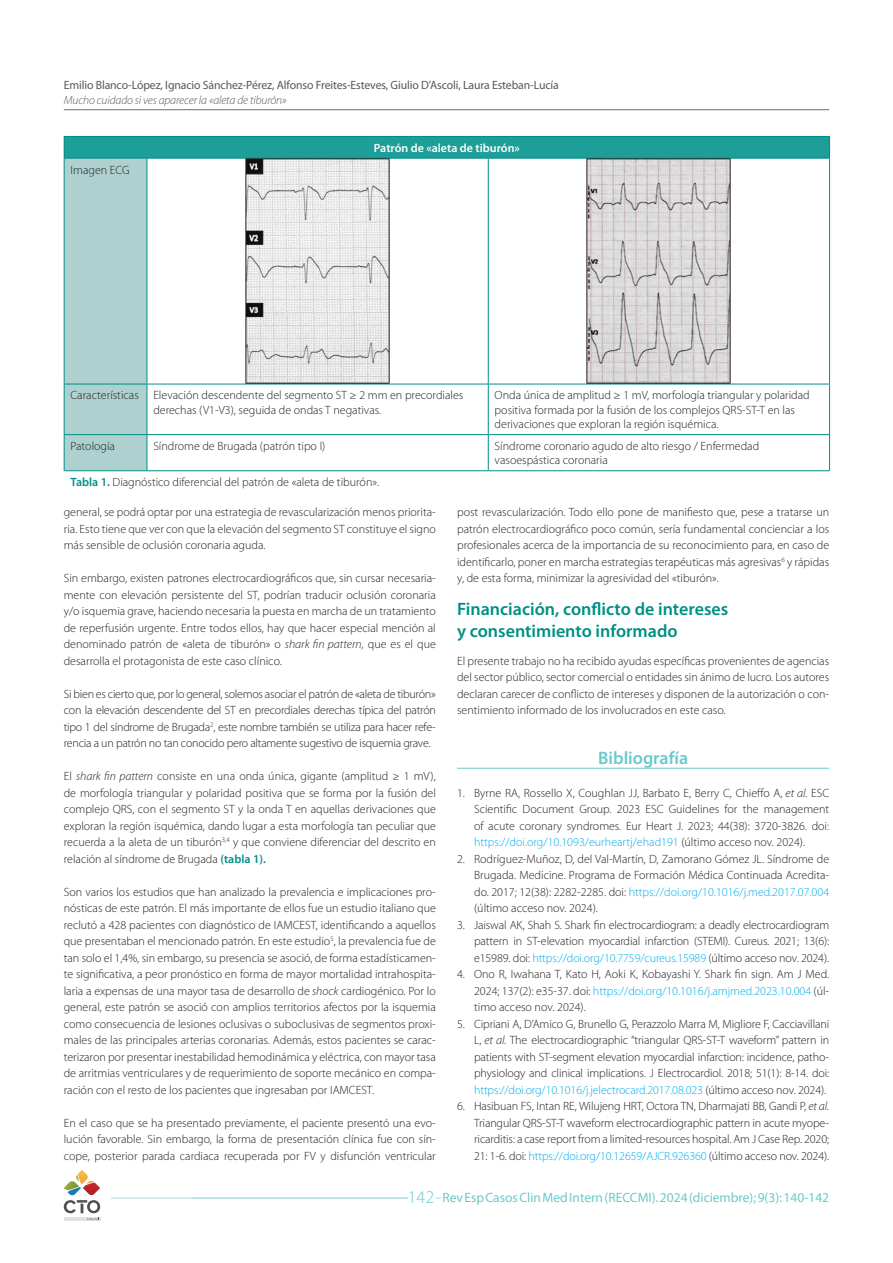
<style>
.page{position:relative;width:893px;height:1263px;background:#fff}
.page>*{position:absolute;margin:0;border:0;box-sizing:border-box;transform-origin:0 0}
._02_Primer_Orden{font:600 18px/21.6px "Myriad Pro";color:#008f85}
.Titulo_bibliografia{font:600 18px "Myriad Pro";color:#6bc9cb}
.t1{font:13.5px "Myriad Pro";color:#6bc9cb}
._01_Texto_comun{font:300 12px/16.5px "Myriad Pro";color:#231f20;text-align:justify}
._04_Texto_Tabla{font:300 12px/14.4px "Myriad Pro";color:#231f20}
.t2{font:12px "Myriad Pro";letter-spacing:-.01em;color:#57585a}
.Pies_tablas{font:300 12px "Myriad Pro";color:#231f20}
.t3{font:italic 300 12px "Myriad Pro";letter-spacing:-.01em;color:#57585a}
._06_Texto_tabla_cabecera{font:600 12px "Myriad Pro";color:#fff}
.s1{font-weight:600;color:#008f85}
.s2{font-style:italic}
.s3{color:#00aeef}
.s4{font-weight:300;font-size:18px}
</style>
<div class="page">
<hr style="left:64px;top:109px;width:765px;height:1px;background:#6c6d70">
<hr style="left:64px;top:1217px;width:36px;height:4px;background:#e1e2e1">
<svg style="left:64px;top:1170px;width:36px;height:50px"></svg>
<hr style="left:111px;top:1198px;width:297px;height:1px;background:#a8dcdd">
<hr style="left:457px;top:768px;width:372px;height:1px;background:#6bc9cb">
<div style="left:64px;top:136px;width:766px;height:22px;background:#1d9e98"></div>
<svg style="left:147px;top:159px;width:682px;height:313px"></svg>
<hr style="left:488px;top:159px;width:1px;height:225px;background:#008f85">
<hr style="left:147px;top:384px;width:341px;height:1px;background:#008f85">
<hr style="left:488px;top:384px;width:342px;height:1px;background:#008f85">
<hr style="left:488px;top:384px;width:1px;height:50px;background:#008f85">
<hr style="left:147px;top:434px;width:341px;height:1px;background:#008f85">
<hr style="left:488px;top:434px;width:342px;height:1px;background:#008f85">
<hr style="left:488px;top:435px;width:1px;height:35px;background:#008f85">
<hr style="left:829px;top:159px;width:1px;height:225px;background:#008f85">
<hr style="left:829px;top:384px;width:1px;height:50px;background:#008f85">
<hr style="left:829px;top:435px;width:1px;height:35px;background:#008f85">
<hr style="left:64px;top:136px;width:83px;height:1px;background:#008f85">
<hr style="left:147px;top:136px;width:341px;height:1px;background:#008f85">
<hr style="left:488px;top:136px;width:342px;height:1px;background:#008f85">
<svg style="left:829px;top:137px;width:1px;height:21px"></svg>
<hr style="left:147px;top:158px;width:341px;height:1px;background:#008f85">
<hr style="left:488px;top:158px;width:342px;height:1px;background:#008f85">
<hr style="left:147px;top:159px;width:1px;height:225px;background:#008f85">
<hr style="left:147px;top:384px;width:1px;height:50px;background:#008f85">
<hr style="left:147px;top:435px;width:1px;height:35px;background:#008f85">
<hr style="left:147px;top:470px;width:341px;height:1px;background:#008f85">
<hr style="left:488px;top:470px;width:342px;height:1px;background:#008f85">
<svg style="left:64px;top:137px;width:83px;height:335px;background:#a0ccca"></svg>
<img style="left:246px;top:159px;width:143px;height:225px">
<img style="left:587px;top:159px;width:144px;height:225px">
<p class="t2" style="left:64px;top:78px;width:497px">Emilio Blanco-López, Ignacio Sánchez-Pérez, Alfonso Freites-Esteves, Giulio D’Ascoli, Laura Esteban-Lucía</p>
<p class="t3" style="left:64px;top:93px;width:224px">Mucho cuidado si ves aparecer la «aleta de tiburón»</p>
<p class="_04_Texto_Tabla" style="left:71px;top:163px;width:61px">Imagen ECG</p>
<p class="_06_Texto_tabla_cabecera" style="left:374px;top:140px;width:148px">Patrón de «aleta de tiburón»</p>
<p class="_04_Texto_Tabla" style="left:71px;top:388px;width:70px">Características</p>
<p class="_04_Texto_Tabla" style="left:153px;top:388px;width:311px">Elevación descendente del segmento ST ≥ 2 mm en precordiales derechas (V1-V3), seguida de ondas T negativas.</p>
<p class="_04_Texto_Tabla" style="left:495px;top:388px;width:317px">Onda única de amplitud ≥ 1 mV, morfología triangular y polaridad positiva formada por la fusión de los complejos QRS-ST-T en las derivaciones que exploran la región isquémica.</p>
<p class="_04_Texto_Tabla" style="left:71px;top:439px;width:46px">Patología</p>
<p class="_04_Texto_Tabla" style="left:153px;top:439px;width:174px">Síndrome de Brugada (patrón tipo I)</p>
<p class="_04_Texto_Tabla" style="left:495px;top:439px;width:266px">Síndrome coronario agudo de alto riesgo / Enfermedad vasoespástica coronaria</p>
<p class="Pies_tablas" style="left:71px;top:475px;width:310px"><span class="s1">Tabla 1.</span> Diagnóstico diferencial del patrón de «aleta de tiburón».</p>
<p class="_01_Texto_comun" style="left:64px;top:504px;width:374px">general, se podrá optar por una estrategia de revascularización menos priorita&shy;ria. Esto tiene que ver con que la elevación del segmento ST constituye el signo más sensible de oclusión coronaria aguda.</p>
<p class="_01_Texto_comun" style="left:64px;top:570px;width:374px">Sin embargo, existen patrones electrocardiográficos que, sin cursar necesaria&shy;mente con elevación persistente del ST, podrían traducir oclusión coronaria y/o isquemia grave, haciendo necesaria la puesta en marcha de un tratamiento de reperfusión urgente. Entre todos ellos, hay que hacer especial mención al denominado patrón de «aleta de tiburón» o <span class="s2">shark fin pattern,</span> que es el que desarrolla el protagonista de este caso clínico.</p>
<p class="_01_Texto_comun" style="left:64px;top:685px;width:374px">Si bien es cierto que, por lo general, solemos asociar el patrón de «aleta de tiburón» con la elevación descendente del ST en precordiales derechas típica del patrón tipo 1 del síndrome de Brugada<sup>2</sup>, este nombre también se utiliza para hacer refe&shy;rencia a un patrón no tan conocido pero altamente sugestivo de isquemia grave.</p>
<p class="_01_Texto_comun" style="left:64px;top:768px;width:374px">El <span class="s2">shark fin pattern</span> consiste en una onda única, gigante (amplitud ≥ 1 mV), de morfología triangular y polaridad positiva que se forma por la fusión del complejo QRS, con el segmento ST y la onda T en aquellas derivaciones que exploran la región isquémica, dando lugar a esta morfología tan peculiar que recuerda a la aleta de un tiburón<sup>3,4</sup> y que conviene diferenciar del descrito en relación al síndrome de Brugada <span class="s1">(tabla 1).</span></p>
<p class="_01_Texto_comun" style="left:64px;top:883px;width:374px">Son varios los estudios que han analizado la prevalencia e implicaciones pro&shy;nósticas de este patrón. El más importante de ellos fue un estudio italiano que reclutó a 428 pacientes con diagnóstico de IAMCEST, identificando a aquellos que presentaban el mencionado patrón. En este estudio<sup>5</sup>, la prevalencia fue de tan solo el 1,4%, sin embargo, su presencia se asoció, de forma estadísticamen&shy;te significativa, a peor pronóstico en forma de mayor mortalidad intrahospita&shy;laria a expensas de una mayor tasa de desarrollo de <span class="s2">shock</span> cardiogénico. Por lo general, este patrón se asoció con amplios territorios afectos por la isquemia como consecuencia de lesiones oclusivas o suboclusivas de segmentos proxi&shy;males de las principales arterias coronarias. Además, estos pacientes se carac&shy;terizaron por presentar inestabilidad hemodinámica y eléctrica, con mayor tasa de arritmias ventriculares y de requerimiento de soporte mecánico en compa&shy;ración con el resto de los pacientes que ingresaban por IAMCEST.</p>
<p class="_01_Texto_comun" style="left:64px;top:1114px;width:374px">En el caso que se ha presentado previamente, el paciente presentó una evo&shy;lución favorable. Sin embargo, la forma de presentación clínica fue con sín&shy;cope, posterior parada cardiaca recuperada por FV y disfunción ventricular</p>
<p class="_01_Texto_comun" style="left:457px;top:504px;width:374px">post revascularización. Todo ello pone de manifiesto que, pese a tratarse un patrón electrocardiográfico poco común, sería fundamental concienciar a los profesionales acerca de la importancia de su reconocimiento para, en caso de identificarlo, poner en marcha estrategias terapéuticas más agresivas<sup>6</sup> y rápidas y, de esta forma, minimizar la agresividad del «tiburón».</p>
<p class="_02_Primer_Orden" style="left:457px;top:598px;width:273px">Financiación, conflicto de intereses y consentimiento informado</p>
<p class="_01_Texto_comun" style="left:457px;top:652px;width:374px">El presente trabajo no ha recibido ayudas específicas provenientes de agencias del sector público, sector comercial o entidades sin ánimo de lucro. Los autores declaran carecer de conflicto de intereses y disponen de la autorización o con&shy;sentimiento informado de los involucrados en este caso.</p>
<p class="Titulo_bibliografia" style="left:598px;top:746px;width:92px">Bibliografía</p>
<p class="_01_Texto_comun" style="left:474px;top:784px;width:357px;text-indent:-17px">1. Byrne RA, Rossello X, Coughlan JJ, Barbato E, Berry C, Chieffo A, <span class="s2">et al.</span> ESC Scientific Document Group. 2023 ESC Guidelines for the management of acute coronary syndromes. Eur Heart J. 2023; 44(38): 3720-3826. doi: <span class="s3">https://doi.org/10.1093/eurheartj/ehad191</span> (último acceso nov. 2024).</p>
<p class="_01_Texto_comun" style="left:474px;top:850px;width:357px;text-indent:-17px">2. Rodríguez-Muñoz, D, del Val-Martín, D, Zamorano Gómez JL. Síndrome de Brugada. Medicine. Programa de Formación Médica Continuada Acredita&shy;do. 2017; 12(38): 2282-2285. doi: <span class="s3">https://doi.org/10.1016/j.med.2017.07.004 </span>(último acceso nov. 2024).</p>
<p class="_01_Texto_comun" style="left:474px;top:916px;width:357px;text-indent:-17px">3. Jaiswal AK, Shah S. Shark fin electrocardiogram: a deadly electrocardiogram pattern in ST-elevation myocardial infarction (STEMI). Cureus. 2021; 13(6): e15989. doi: <span class="s3">https://doi.org/10.7759/cureus.15989</span> (último acceso nov. 2024).</p>
<p class="_01_Texto_comun" style="left:474px;top:966px;width:357px;text-indent:-17px">4. Ono R, Iwahana T, Kato H, Aoki K, Kobayashi Y. Shark fin sign. Am J Med.<br>2024; 137(2): e35-37. doi: <span class="s3">https://doi.org/10.1016/j.amjmed.2023.10.004</span> (úl&shy;timo acceso nov. 2024).</p>
<p class="_01_Texto_comun" style="left:474px;top:1015px;width:357px;text-indent:-17px">5. Cipriani A, D’Amico G, Brunello G, Perazzolo Marra M, Migliore F, Cacciavillani L, <span class="s2">et al.</span> The electrocardiographic “triangular QRS-ST-T waveform” pattern in patients with ST-segment elevation myocardial infarction: incidence, patho&shy;physiology and clinical implications. J Electrocardiol. 2018; 51(1): 8-14. doi: <span class="s3">https://doi.org/10.1016/j.jelectrocard.2017.08.023</span> (último acceso nov. 2024).</p>
<p class="_01_Texto_comun" style="left:474px;top:1098px;width:357px;text-indent:-17px">6. Hasibuan FS, Intan RE, Wilujeng HRT, Octora TN, Dharmajati BB, Gandi P, <span class="s2">et al.<br></span>Triangular QRS-ST-T waveform electrocardiographic pattern in acute myope&shy;ricarditis: a case report from a limited-resources hospital. Am J Case Rep. 2020; 21: 1-6. doi: <span class="s3">https://doi.org/10.12659/AJCR.926360</span> (último acceso nov. 2024).</p>
<p class="t1" style="left:408px;top:1189px;width:423px"><span class="s4">142</span> Rev Esp Casos Clin Med Intern (RECCMI). 2024 (diciembre); 9(3): 140-142</p>
</div>
